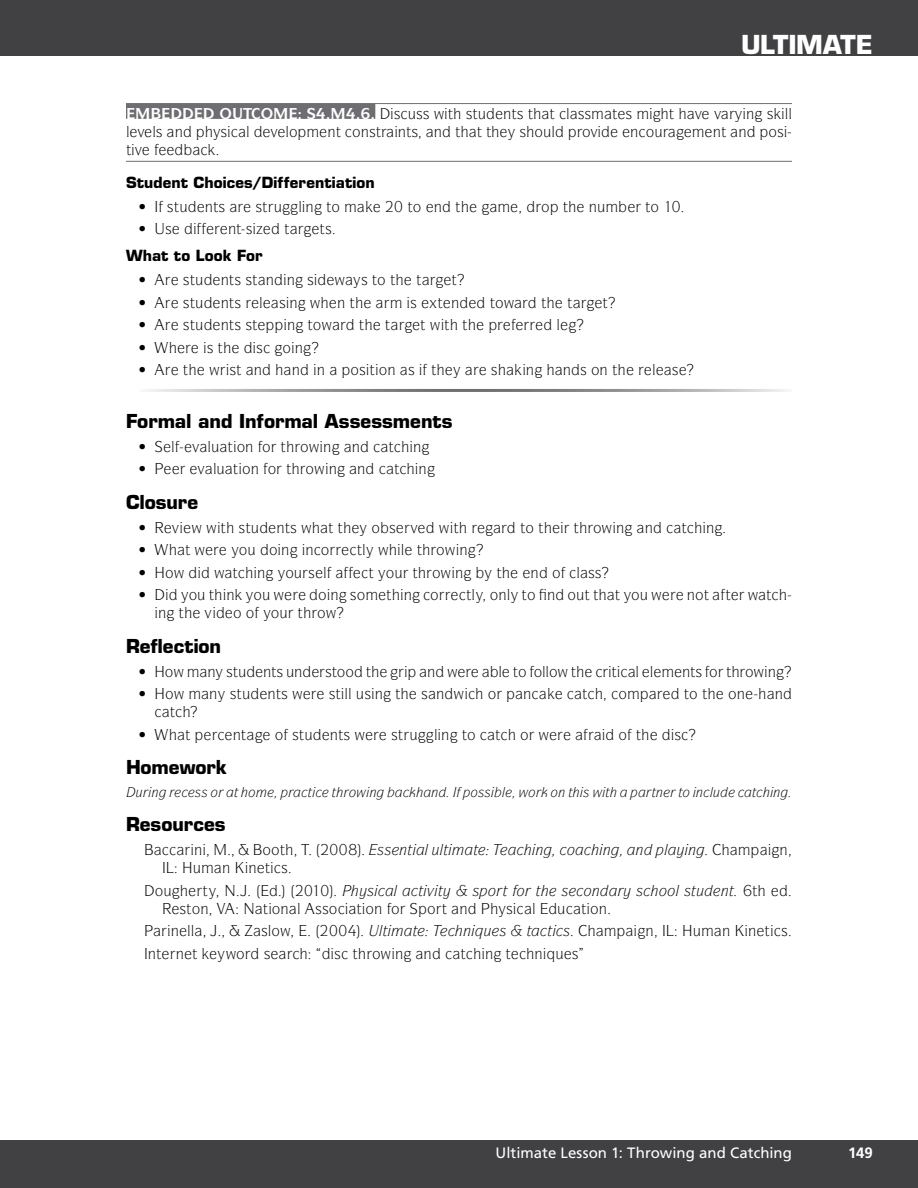
<style>
.page{position:relative;width:918px;height:1188px;background:#fff}
.page>*{position:absolute;margin:0;border:0;box-sizing:border-box;transform-origin:0 0}
.t1{font:700 25.5px "Eurostile LT Std";letter-spacing:-.02em;color:#fff}
.t2{font:700 18.75px "Eurostile LT Std";letter-spacing:-.005em;color:#000}
.t3{font:15px "ITC Symbol Std";color:#000}
.t4{font:15px "New Century Schlbk LT Std";color:#000}
.t5{font:700 15px "Eurostile LT Std";letter-spacing:.005em;color:#000}
.t6{font:italic 15px "ITC Symbol Std";color:#000}
.t7{font:15px "Frutiger LT Std";letter-spacing:.005em;color:#fff}
.t8{font:700 15px "Frutiger LT Std";color:#fff}
.t9{font:italic 13.5px "ITC Symbol Std";color:#000}
</style>
<div class="page">
<div style="left:0;top:0;width:918px;height:56px;background:#414042"></div>
<div style="left:0;top:1140px;width:918px;height:48px;background:#414042"></div>
<hr style="left:126px;top:103px;width:666px;height:1px;background:#6d6e71">
<div style="left:126px;top:104px;width:249px;height:15px;background:#6d6e71"></div>
<hr style="left:126px;top:161px;width:666px;height:1px;background:#6d6e71">
<svg style="left:127px;top:118px;width:87px;height:1px"></svg>
<svg style="left:220px;top:118px;width:81px;height:1px"></svg>
<svg style="left:307px;top:118px;width:67px;height:1px"></svg>
<h1 class="t1" style="left:741px;top:29px;width:133px">ULTIMATE</h1>
<p class="t3" style="left:394px;top:104px;width:199px">▲ ◆▲▲ ▼ ▲▼◆ ■▼▲ ▼ ▼ ● ▲▲</p>
<p class="t3" style="left:669px;top:104px;width:54px">▼ ❖ ❖</p>
<p class="t3" style="left:746px;top:104px;width:47px">■ ▲ ●●</p>
<p class="t3" style="left:126px;top:122px;width:59px">●❖●▲ ■</p>
<p class="t3" style="left:270px;top:122px;width:29px">❖ ●□</p>
<p class="t3" style="left:327px;top:122px;width:165px">■▼ □■▲▼ ■▼▲ ■ ▼ ▼ ▼</p>
<p class="t3" style="left:519px;top:122px;width:37px">▲ □◆●</p>
<p class="t3" style="left:630px;top:122px;width:34px">■ □◆</p>
<p class="t3" style="left:713px;top:122px;width:35px">■▼ ■</p>
<p class="t5" style="left:126px;top:173px;width:250px">Student Choices/Differentiation</p>
<p class="t4" style="left:138px;top:197px;width:89px">• ▲▼◆ ■▼▲</p>
<p class="t3" style="left:255px;top:197px;width:86px">▲▼ ◆ ●■ ▼□</p>
<p class="t3" style="left:408px;top:197px;width:55px">▼□ ■ ▼</p>
<p class="t4" style="left:138px;top:220px;width:35px">• ▲</p>
<p class="t3" style="left:228px;top:220px;width:26px">■▼▲</p>
<p class="t3" style="left:284px;top:220px;width:49px">▼ ▼▲</p>
<p class="t5" style="left:126px;top:247px;width:138px">What to Look For</p>
<p class="t4" style="left:138px;top:271px;width:177px">• ▲▼◆ ■▼▲ ▲▼ ■ ■ ▲</p>
<p class="t3" style="left:361px;top:271px;width:36px">▲ ▼□ ▼</p>
<p class="t4" style="left:138px;top:293px;width:161px">• ▲▼◆ ■▼▲ ● ▲ ■</p>
<p class="t3" style="left:410px;top:293px;width:51px">▲ ▼ ■</p>
<p class="t4" style="left:138px;top:316px;width:121px">• ▲▼◆ ■▼▲ ▲▼</p>
<p class="t3" style="left:287px;top:316px;width:36px">■ ▼□</p>
<p class="t3" style="left:420px;top:316px;width:49px">▼ ▼ ▼</p>
<p class="t3" style="left:557px;top:316px;width:5px">●</p>
<p class="t4" style="left:138px;top:338px;width:11px">•</p>
<p class="t3" style="left:256px;top:338px;width:48px">▲ □■</p>
<p class="t4" style="left:138px;top:361px;width:52px">• ▼</p>
<p class="t3" style="left:230px;top:361px;width:34px">▲▼ ■</p>
<p class="t3" style="left:351px;top:361px;width:87px">□▲▼□■ ▲ ▼</p>
<p class="t3" style="left:563px;top:361px;width:56px">■ ▲ □■ ▼</p>
<p class="t2" style="left:126px;top:409px;width:328px">Formal and Informal Assessments</p>
<p class="t4" style="left:138px;top:437px;width:195px">• ● ❖●◆▼□■ □ ▼ □ ■</p>
<p class="t3" style="left:413px;top:437px;width:10px">■</p>
<p class="t4" style="left:138px;top:460px;width:11px">•</p>
<p class="t3" style="left:198px;top:460px;width:141px">❖●◆▼□■ □ ▼ □ ■</p>
<p class="t3" style="left:419px;top:460px;width:10px">■</p>
<p class="t2" style="left:126px;top:490px;width:74px">Closure</p>
<p class="t4" style="left:138px;top:518px;width:43px">• ❖</p>
<p class="t3" style="left:221px;top:518px;width:78px">▼ ▲▼◆ ■▼▲</p>
<p class="t3" style="left:372px;top:518px;width:48px">□▲ ❖</p>
<p class="t3" style="left:520px;top:518px;width:25px">▼□ ▼</p>
<p class="t3" style="left:574px;top:518px;width:53px">▼□■</p>
<p class="t3" style="left:706px;top:518px;width:10px">■</p>
<p class="t4" style="left:138px;top:541px;width:11px">•</p>
<p class="t3" style="left:239px;top:541px;width:92px">□◆ □■ ■ □</p>
<p class="t3" style="left:401px;top:541px;width:68px">● ▼□■</p>
<p class="t4" style="left:138px;top:563px;width:37px">• ★□</p>
<p class="t3" style="left:285px;top:563px;width:43px">□◆▲●</p>
<p class="t3" style="left:369px;top:563px;width:96px">▼ □◆ ▼□■</p>
<p class="t3" style="left:496px;top:563px;width:107px">▼ ■ □ ● ▲▲</p>
<p class="t4" style="left:138px;top:586px;width:11px">•</p>
<p class="t3" style="left:189px;top:586px;width:47px">□◆ ▼ ■</p>
<p class="t3" style="left:318px;top:586px;width:49px">□■ ▲□</p>
<p class="t3" style="left:386px;top:586px;width:54px">▼ ■ □</p>
<p class="t3" style="left:466px;top:586px;width:183px">▼● □■● ▼□ ■ □◆▼ ▼ ▼ □◆</p>
<p class="t3" style="left:687px;top:586px;width:45px">■□▼ ▼</p>
<p class="t3" style="left:205px;top:604px;width:123px">❖ □ □ □◆ ▼□</p>
<p class="t2" style="left:126px;top:634px;width:97px">Reflection</p>
<p class="t4" style="left:138px;top:662px;width:37px">• ★□</p>
<p class="t3" style="left:207px;top:662px;width:97px">■ ▲▼◆ ■▼▲ ◆■</p>
<p class="t3" style="left:325px;top:662px;width:47px">▲▼□□ ▼</p>
<p class="t3" style="left:427px;top:662px;width:10px">■</p>
<p class="t3" style="left:498px;top:662px;width:79px">● ▼□ □●●□ ▼</p>
<p class="t3" style="left:612px;top:662px;width:43px">▼ ● ●</p>
<p class="t3" style="left:682px;top:662px;width:96px">■▼▲ □ ▼ □ ■</p>
<p class="t4" style="left:138px;top:685px;width:37px">• ★□</p>
<p class="t3" style="left:209px;top:685px;width:80px">■ ▲▼◆ ■▼▲</p>
<p class="t3" style="left:329px;top:685px;width:73px">▲▼ ●● ◆▲ ■ ▼</p>
<p class="t3" style="left:684px;top:685px;width:25px">▼□ ▼</p>
<p class="t3" style="left:775px;top:685px;width:10px">■</p>
<p class="t4" style="left:138px;top:725px;width:11px">•</p>
<p class="t3" style="left:275px;top:725px;width:77px">□ ▲▼◆ ■▼▲</p>
<p class="t3" style="left:391px;top:725px;width:86px">▲▼ ◆ ●■ ▼□</p>
<p class="t2" style="left:126px;top:756px;width:103px">Homework</p>
<p class="t9" style="left:195px;top:783px;width:62px">▲▲ □ ▼ □</p>
<p class="t9" style="left:308px;top:783px;width:71px">▼ ▼□■</p>
<p class="t9" style="left:431px;top:783px;width:75px">■ □▲▲ ●</p>
<p class="t9" style="left:528px;top:783px;width:83px">□ □■ ▼ ▲ ▼</p>
<p class="t9" style="left:651px;top:783px;width:70px">▼■ ▼□ ■ ●◆</p>
<p class="t2" style="left:126px;top:813px;width:101px">Resources</p>
<p class="t3" style="left:194px;top:841px;width:10px">■</p>
<p class="t3" style="left:263px;top:841px;width:24px">□□▼</p>
<p class="t6" style="left:377px;top:840px;width:72px">▲▲ ■▼ ● ◆●▼</p>
<p class="t3" style="left:780px;top:841px;width:10px">■</p>
<p class="t3" style="left:222px;top:859px;width:67px">■ ■▼▲</p>
<p class="t6" style="left:418px;top:881px;width:26px">▼❖▼</p>
<p class="t6" style="left:472px;top:881px;width:70px">▲□▼ □ ▼</p>
<p class="t6" style="left:561px;top:881px;width:40px">▲ □■</p>
<p class="t6" style="left:636px;top:881px;width:123px">▲ □□● ▲▼◆ ■▼ ▼</p>
<p class="t3" style="left:180px;top:899px;width:31px">▲▼□■</p>
<p class="t3" style="left:263px;top:899px;width:76px">▼ □■ ● ▲▲□</p>
<p class="t3" style="left:356px;top:899px;width:45px">▼□■ □</p>
<p class="t3" style="left:427px;top:899px;width:42px">□ ▼ ■</p>
<p class="t3" style="left:557px;top:899px;width:51px">◆ ▼□■</p>
<p class="t3" style="left:171px;top:922px;width:25px">■ ●●</p>
<p class="t3" style="left:261px;top:922px;width:20px">▲●□</p>
<p class="t3" style="left:348px;top:922px;width:41px">✔ ●▼</p>
<p class="t6" style="left:463px;top:921px;width:45px">■❑◆ ▲</p>
<p class="t6" style="left:526px;top:921px;width:46px">▼ ▼▲</p>
<p class="t3" style="left:646px;top:922px;width:57px">■ ★◆</p>
<p class="t3" style="left:722px;top:922px;width:67px">■ ■▼▲</p>
<p class="t3" style="left:148px;top:944px;width:51px">■▼ ■▼</p>
<p class="t3" style="left:334px;top:944px;width:71px">▲ ▼□■</p>
<p class="t3" style="left:535px;top:944px;width:46px">■❑◆ ▲</p>
<p class="t7" style="left:496px;top:1144px;width:298px">Ultimate Lesson 1: Throwing and Catching</p>
<p class="t8" style="left:848px;top:1144px;width:26px">149</p>
</div>
